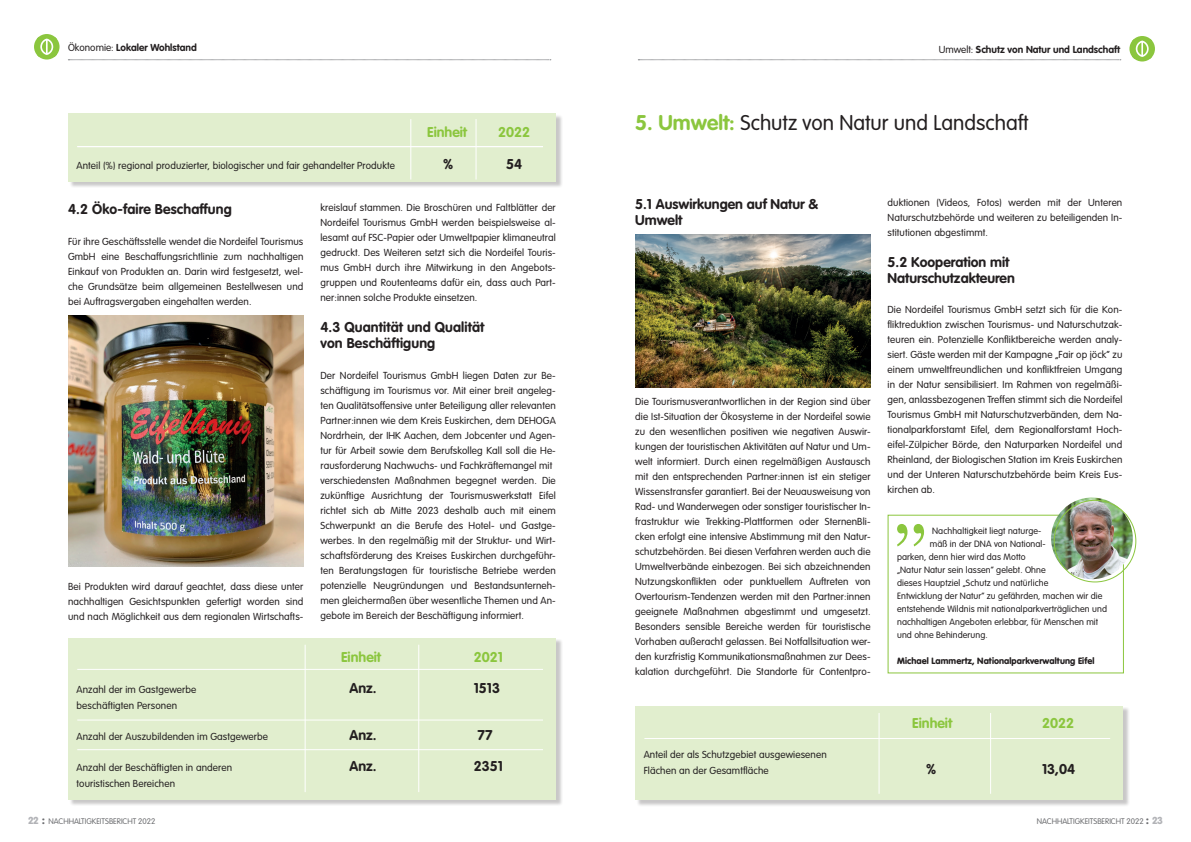
<style>
.page{position:relative;width:1191px;height:842px;background:#fff}
.page>*{position:absolute;margin:0;border:0;box-sizing:border-box;transform-origin:0 0}
.t1{font:300 21px "VAG Rounded";color:#231f20}
.t2{font:700 14px/16px "VAG Rounded";color:#231f20}
.t3{font:700 14px "VAG Rounded";color:#8bc63e}
.t4{font:300 10px/15px "VAG Rounded";letter-spacing:.01em;color:#231f20;text-align:justify}
.t5{font:700 10px "VAG Rounded";color:#231f20}
.t6{font:300 9px "VAG Rounded";letter-spacing:.01em;color:#231f20}
.t7{font:900 9px "VAG Rounded";letter-spacing:.01em;color:#231f20}
.t8{font:300 8px "VAG Rounded";color:#6c6d70}
.s1{font-weight:300}
.s2{font-weight:900;font-size:10px;color:#b2b3b7}
.s3{font-weight:900;font-size:12px}
.s4{font-weight:700;color:#8bc63e}
</style>
<div class="page">
<svg style="left:1129px;top:36px;width:26px;height:26px"></svg>
<div style="left:1132px;top:39px;width:20px;height:20px;background:#8bc63e"></div>
<svg style="left:1135px;top:41px;width:13px;height:16px"></svg>
<svg style="left:638px;top:60px;width:482px;height:1px"></svg>
<svg style="left:34px;top:34px;width:26px;height:26px"></svg>
<div style="left:37px;top:37px;width:20px;height:20px;background:#8bc63e"></div>
<svg style="left:40px;top:39px;width:13px;height:16px"></svg>
<svg style="left:68px;top:60px;width:483px;height:1px"></svg>
<div style="left:69px;top:639px;width:494px;height:167px;background:#231f20;opacity:.25"></div>
<div style="left:68px;top:638px;width:488px;height:161px;background:#e1eece"></div>
<hr style="left:77px;top:669px;width:466px;height:1px;background:#fff">
<hr style="left:77px;top:719px;width:466px;height:1px;background:#fff">
<hr style="left:77px;top:749px;width:466px;height:1px;background:#fff">
<hr style="left:305px;top:645px;width:1px;height:147px;background:#fff">
<hr style="left:418px;top:645px;width:1px;height:147px;background:#fff">
<div style="left:69px;top:114px;width:494px;height:75px;background:#231f20;opacity:.25"></div>
<div style="left:68px;top:113px;width:488px;height:69px;background:#e1eece"></div>
<hr style="left:77px;top:146px;width:466px;height:1px;background:#fff">
<hr style="left:410px;top:119px;width:1px;height:61px;background:#fff">
<hr style="left:475px;top:119px;width:1px;height:61px;background:#fff">
<img style="left:635px;top:234px;width:235px;height:153px">
<div style="left:636px;top:707px;width:494px;height:99px;background:#231f20;opacity:.25"></div>
<div style="left:635px;top:706px;width:488px;height:93px;background:#e1eece"></div>
<hr style="left:644px;top:738px;width:466px;height:1px;background:#fff">
<hr style="left:878px;top:713px;width:1px;height:81px;background:#fff">
<hr style="left:990px;top:713px;width:1px;height:81px;background:#fff">
<svg style="left:897px;top:524px;width:27px;height:22px"></svg>
<div style="left:887px;top:515px;width:237px;height:158px;border:1px solid #8bc63e"></div>
<img style="left:1051px;top:497px;width:81px;height:82px;border-radius:41px">
<div style="left:1053px;top:500px;width:83px;height:82px;border:1px solid #8bc63e;border-radius:50%"></div>
<img style="left:68px;top:315px;width:235px;height:252px">
<p class="t5" style="left:68px;top:41px;width:130px"><span class="s1">Ökonomie:</span> Lokaler Wohlstand</p>
<h2 class="t3" style="left:427px;top:124px;width:41px">Einheit</h2>
<h2 class="t3" style="left:498px;top:124px;width:34px">2022</h2>
<p class="t4" style="left:77px;top:157px;width:320px">Anteil (%) regional produzierter, biologischer und fair gehandelter Produkte</p>
<h2 class="t2" style="left:443px;top:155px;width:12px">%</h2>
<h2 class="t2" style="left:506px;top:155px;width:18px">54</h2>
<h2 class="t2" style="left:68px;top:201px;width:165px">4.2 Öko-faire Beschaffung</h2>
<p class="t4" style="left:68px;top:234px;width:237px">Für ihre Geschäftsstelle wendet die Nordeifel Tourismus GmbH eine Beschaffungsrichtlinie zum nachhaltigen Einkauf von Produkten an. Darin wird festgesetzt, wel&shy;che Grundsätze beim allgemeinen Bestellwesen und bei Auftragsvergaben eingehalten werden.</p>
<p class="t4" style="left:68px;top:579px;width:237px">Bei Produkten wird darauf geachtet, dass diese unter nachhaltigen Gesichtspunkten gefertigt worden sind und nach Möglichkeit aus dem regionalen Wirtschafts-</p>
<p class="t4" style="left:320px;top:200px;width:237px">kreislauf stammen. Die Broschüren und Faltblätter der Nordeifel Tourismus GmbH werden beispielsweise al&shy;lesamt auf FSC-Papier oder Umweltpapier klimaneutral gedruckt. Des Weiteren setzt sich die Nordeifel Touris&shy;mus GmbH durch ihre Mitwirkung in den Angebots&shy;gruppen und Routenteams dafür ein, dass auch Part&shy;ner:innen solche Produkte einsetzen.</p>
<h2 class="t2" style="left:320px;top:319px;width:165px">4.3 Quantität und Qualität von Beschäftigung</h2>
<p class="t4" style="left:320px;top:368px;width:237px;text-align:left">Der Nordeifel Tourismus GmbH liegen Daten zur Be&shy;schäftigung im Tourismus vor. Mit einer breit angeleg&shy;ten Qualitätsoffensive unter Beteiligung aller relevanten Partner:innen wie dem Kreis Euskirchen, dem DEHOGA Nordrhein, der IHK Aachen, dem Jobcenter und Agen&shy;tur für Arbeit sowie dem Berufskolleg Kall soll die He&shy;rausforderung Nachwuchs- und Fachkräftemangel mit verschiedensten Maßnahmen begegnet werden. Die zukünftige Ausrichtung der Tourismuswerkstatt Eifel richtet sich ab Mitte 2023 deshalb auch mit einem Schwerpunkt an die Berufe des Hotel- und Gastge&shy;werbes. In den regelmäßig mit der Struktur- und Wirt&shy;schaftsförderung des Kreises Euskirchen durchgeführ&shy;ten Beratungstagen für touristische Betriebe werden potenzielle Neugründungen und Bestandsunterneh&shy;men gleichermaßen über wesentliche Themen und An&shy;gebote im Bereich der Beschäftigung informiert.</p>
<h2 class="t3" style="left:341px;top:648px;width:41px">Einheit</h2>
<h2 class="t3" style="left:474px;top:648px;width:31px">2021</h2>
<p class="t4" style="left:77px;top:682px;width:121px">Anzahl der im Gastgewerbe</p>
<h2 class="t2" style="left:349px;top:680px;width:29px">Anz.</h2>
<h2 class="t2" style="left:474px;top:680px;width:28px">1513</h2>
<p class="t4" style="left:77px;top:698px;width:102px">beschäftigten Personen</p>
<p class="t4" style="left:77px;top:729px;width:193px">Anzahl der Auszubildenden im Gastgewerbe</p>
<h2 class="t2" style="left:349px;top:727px;width:29px">Anz.</h2>
<h2 class="t2" style="left:477px;top:727px;width:17px">77</h2>
<p class="t4" style="left:77px;top:760px;width:157px">Anzahl der Beschäftigten in anderen</p>
<h2 class="t2" style="left:349px;top:758px;width:29px">Anz.</h2>
<h2 class="t2" style="left:474px;top:758px;width:31px">2351</h2>
<p class="t4" style="left:77px;top:776px;width:100px">touristischen Bereichen</p>
<p class="t8" style="left:28px;top:816px;width:129px"><span class="s2">22</span> <span class="s3">:</span> NACHHALTIGKEITSBERICHT 2022</p>
<p class="t5" style="left:938px;top:43px;width:183px"><span class="s1">Umwelt:</span> Schutz von Natur und Landschaft</p>
<h1 class="t1" style="left:635px;top:110px;width:395px"><span class="s4">5. Umwelt:</span> Schutz von Natur und Landschaft</h1>
<h2 class="t2" style="left:635px;top:196px;width:185px">5.1 Auswirkungen auf Natur &amp;<br>Umwelt</h2>
<p class="t4" style="left:635px;top:394px;width:237px">Die Tourismusverantwortlichen in der Region sind über die Ist-Situation der Ökosysteme in der Nordeifel sowie zu den wesentlichen positiven wie negativen Auswir&shy;kungen der touristischen Aktivitäten auf Natur und Um&shy;welt informiert. Durch einen regelmäßigen Austausch mit den entsprechenden Partner:innen ist ein stetiger Wissenstransfer garantiert. Bei der Neuausweisung von Rad- und Wanderwegen oder sonstiger touristischer In&shy;frastruktur wie Trekking-Plattformen oder SternenBli&shy;cken erfolgt eine intensive Abstimmung mit den Natur&shy;schutzbehörden. Bei diesen Verfahren werden auch die Umweltverbände einbezogen. Bei sich abzeichnenden Nutzungskonflikten oder punktuellem Auftreten von Overtourism-Tendenzen werden mit den Partner:innen geeignete Maßnahmen abgestimmt und umgesetzt.<br>Besonders sensible Bereiche werden für touristische Vorhaben außeracht gelassen. Bei Notfallsituation wer&shy;den kurzfristig Kommunikationsmaßnahmen zur Dees&shy;kalation durchgeführt. Die Standorte für Contentpro-</p>
<p class="t4" style="left:643px;top:746px;width:184px;line-height:16px">Anteil der als Schutzgebiet ausgewiesenen<br>Flächen an der Gesamtfläche</p>
<p class="t4" style="left:887px;top:195px;width:236px">duktionen (Videos, Fotos) werden mit der Unteren Naturschutzbehörde und weiteren zu beteiligenden In&shy;stitutionen abgestimmt.</p>
<h2 class="t2" style="left:887px;top:254px;width:129px">5.2 Kooperation mit<br>Naturschutzakteuren</h2>
<p class="t4" style="left:887px;top:302px;width:236px">Die Nordeifel Tourismus GmbH setzt sich für die Kon&shy;fliktreduktion zwischen Tourismus- und Naturschutzak&shy;teuren ein. Potenzielle Konfliktbereiche werden analy&shy;siert. Gäste werden mit der Kampagne „Fair op jöck“ zu einem umweltfreundlichen und konfliktfreien Umgang in der Natur sensibilisiert. Im Rahmen von regelmäßi&shy;gen, anlassbezogenen Treffen stimmt sich die Nordeifel Tourismus GmbH mit Naturschutzverbänden, dem Na&shy;tionalparkforstamt Eifel, dem Regionalforstamt Hoch&shy;eifel-Zülpicher Börde, den Naturparken Nordeifel und Rheinland, der Biologischen Station im Kreis Euskirchen und der Unteren Naturschutzbehörde beim Kreis Eus&shy;kirchen ab.</p>
<p class="t6" style="left:932px;top:526px;width:111px">Nachhaltigkeit liegt naturge-</p>
<p class="t6" style="left:929px;top:539px;width:117px">mäß in der DNA von National-</p>
<p class="t6" style="left:897px;top:552px;width:130px">parken, denn hier wird das Motto</p>
<p class="t6" style="left:897px;top:565px;width:150px">„Natur Natur sein lassen“ gelebt. Ohne</p>
<p class="t6" style="left:897px;top:578px;width:153px">dieses Hauptziel „Schutz und natürliche</p>
<p class="t6" style="left:897px;top:591px;width:207px">Entwicklung der Natur“ zu gefährden, machen wir die</p>
<p class="t6" style="left:897px;top:604px;width:211px">entstehende Wildnis mit nationalparkverträglichen und</p>
<p class="t6" style="left:897px;top:617px;width:203px">nachhaltigen Angeboten erlebbar, für Menschen mit</p>
<p class="t6" style="left:897px;top:630px;width:92px">und ohne Behinderung.</p>
<p class="t7" style="left:897px;top:655px;width:199px">Michael Lammertz, Nationalparkverwaltung Eifel</p>
<h2 class="t3" style="left:912px;top:714px;width:41px">Einheit</h2>
<h2 class="t3" style="left:1042px;top:714px;width:34px">2022</h2>
<h2 class="t2" style="left:926px;top:761px;width:12px">%</h2>
<h2 class="t2" style="left:1042px;top:761px;width:35px">13,04</h2>
<p class="t8" style="left:1036px;top:816px;width:127px">NACHHALTIGKEITSBERICHT 2022 <span class="s3">:</span> <span class="s2">23</span></p>
</div>
